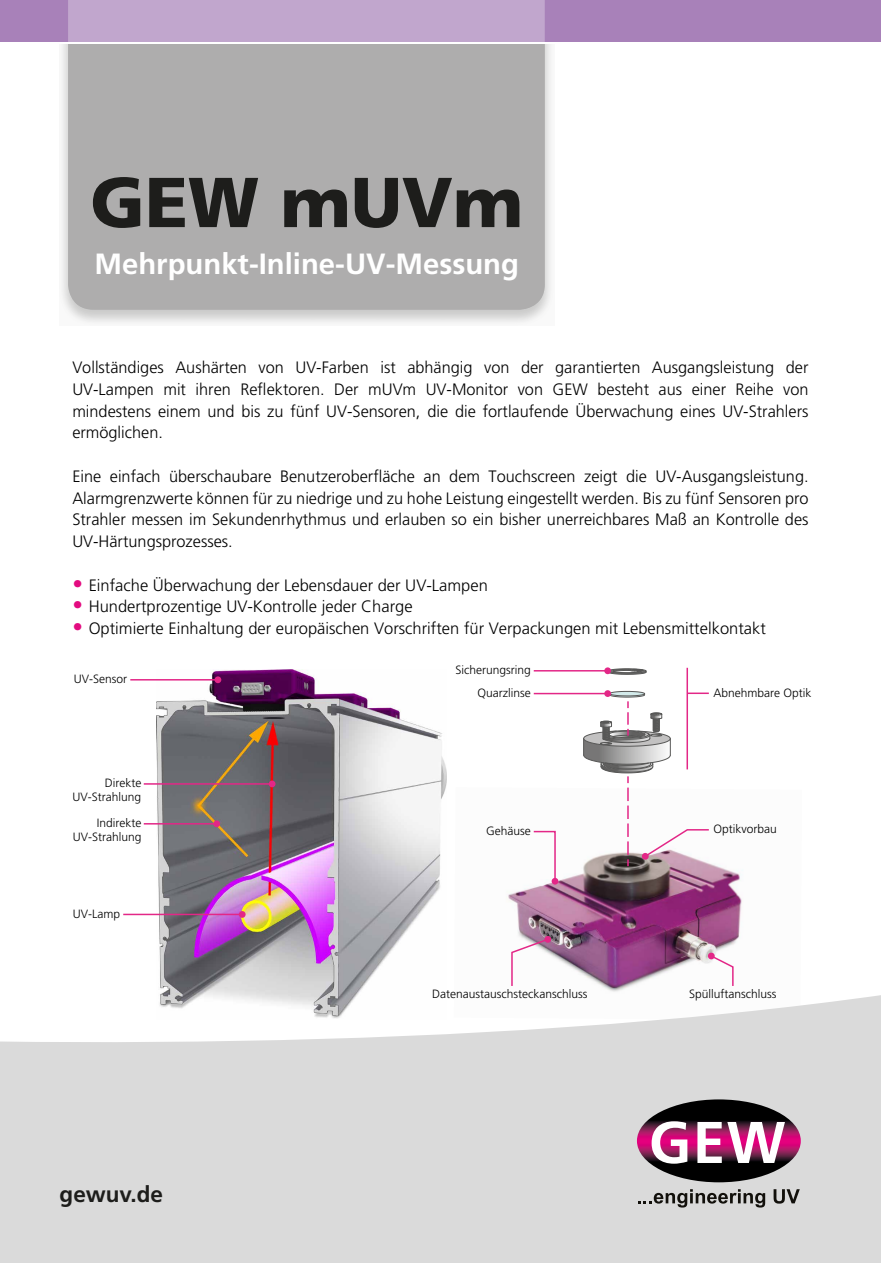
<style>
.page{position:relative;width:881px;height:1263px;background:#fff}
.page>*{position:absolute;margin:0;border:0;box-sizing:border-box;transform-origin:0 0}
.t1{font:900 70.5px "Frutiger LT Std";color:#1d1d1b}
.t2{font:700 29.25px "Frutiger LT Std";color:#fff}
.t3{font:700 22.5px "Frutiger LT Std";color:#1d1d1b}
.t4{font:300 16.5px/21.8px "Frutiger LT Std";color:#000;text-align:justify}
.t5{font:300 12px/14.4px "Frutiger LT Std";color:#000;text-align:right}
.s1{font-weight:700;font-size:21px;color:#e30b80}
</style>
<div class="page">
<img style="left:157px;top:670px;width:289px;height:311px">
<hr style="left:144px;top:823px;width:73px;height:1px;background:#e32787">
<div style="left:213px;top:820px;width:7px;height:7px;background:#e32787;border-radius:50%"></div>
<hr style="left:123px;top:914px;width:119px;height:1px;background:#e32787">
<div style="left:239px;top:911px;width:6px;height:7px;background:#e32787;border-radius:50%"></div>
<hr style="left:144px;top:783px;width:128px;height:2px;background:#e32787">
<div style="left:268px;top:780px;width:7px;height:7px;background:#e32787;border-radius:50%"></div>
<hr style="left:130px;top:679px;width:88px;height:1px;background:#e32787">
<div style="left:214px;top:676px;width:7px;height:7px;background:#e32787;border-radius:50%"></div>
<img style="left:508px;top:863px;width:235px;height:118px">
<svg style="left:607px;top:667px;width:39px;height:8px"></svg>
<hr style="left:533px;top:670px;width:74px;height:1px;background:#e32787">
<div style="left:604px;top:667px;width:7px;height:7px;background:#e32787;border-radius:50%"></div>
<hr style="left:533px;top:693px;width:74px;height:1px;background:#e32787">
<svg style="left:532px;top:830px;width:24px;height:53px"></svg>
<div style="left:551px;top:878px;width:7px;height:7px;background:#e32787;border-radius:50%"></div>
<hr style="left:686px;top:668px;width:1px;height:101px;background:#e32787">
<svg style="left:707px;top:952px;width:27px;height:29px"></svg>
<svg style="left:510px;top:935px;width:41px;height:46px"></svg>
<svg style="left:582px;top:690px;width:128px;height:176px"></svg>
<svg style="left:0;top:981px;width:880px;height:282px;fill:#dadada"></svg>
<svg style="left:637px;top:1189px;width:127px;height:18px"></svg>
<svg style="left:773px;top:1189px;width:26px;height:14px"></svg>
<svg style="left:636px;top:1099px;width:164px;height:83px"></svg>
<svg style="left:61px;top:45px;width:490px;height:278px"></svg>
<div style="left:0;top:0;width:880px;height:41px;background:#a881b9"></div>
<svg style="left:68px;top:0;width:476px;height:310px;fill:#aeadad"></svg>
<h1 class="t1" style="left:90px;top:160px;width:434px">GEW mUVm</h1>
<h2 class="t2" style="left:94px;top:247px;width:426px">Mehrpunkt-Inline-UV-Messung</h2>
<p class="t4" style="left:72px;top:357px;width:737px">Vollständiges Aushärten von UV-Farben ist abhängig von der garantierten Ausgangsleistung der UV-Lampen mit ihren Reflektoren. Der mUVm UV-Monitor von GEW besteht aus einer Reihe von mindestens einem und bis zu fünf UV-Sensoren, die die fortlaufende Überwachung eines UV-Strahlers ermöglichen.</p>
<p class="t4" style="left:72px;top:465px;width:737px">Eine einfach überschaubare Benutzeroberfläche an dem Touchscreen zeigt die UV-Ausgangsleistung.<br>Alarmgrenzwerte können für zu niedrige und zu hohe Leistung eingestellt werden. Bis zu fünf Sensoren pro Strahler messen im Sekundenrhythmus und erlauben so ein bisher unerreichbares Maß an Kontrolle des UV-Härtungsprozesses.</p>
<p class="t4" style="left:72px;top:574px;width:417px"><span class="s1">•</span> Einfache Überwachung der Lebensdauer der UV-Lampen</p>
<p class="t4" style="left:72px;top:596px;width:341px"><span class="s1">•</span> Hundertprozentige UV-Kontrolle jeder Charge</p>
<p class="t4" style="left:72px;top:618px;width:694px"><span class="s1">•</span> Optimierte Einhaltung der europäischen Vorschriften für Verpackungen mit Lebensmittelkontakt</p>
<p class="t5" style="left:74px;top:672px;width:55px">UV-Sensor</p>
<p class="t5" style="left:72px;top:775px;width:70px">Direkte<br>UV-Strahlung</p>
<p class="t5" style="left:73px;top:816px;width:70px">Indirekte<br>UV-Strahlung</p>
<p class="t5" style="left:73px;top:907px;width:49px">UV-Lamp</p>
<h3 class="t3" style="left:60px;top:1181px;width:105px">gewuv.de</h3>
<p class="t5" style="left:455px;top:659px;width:77px;line-height:22.8px">Sicherungsring<br>Quarzlinse</p>
<p class="t5" style="left:486px;top:824px;width:46px">Gehäuse</p>
<p class="t5" style="left:432px;top:987px;width:157px">Datenaustauschsteckanschluss</p>
<p class="t5" style="left:713px;top:685px;width:100px">Abnehmbare Optik</p>
<p class="t5" style="left:713px;top:822px;width:65px">Optikvorbau</p>
<p class="t5" style="left:688px;top:987px;width:89px">Spülluftanschluss</p>
</div>
